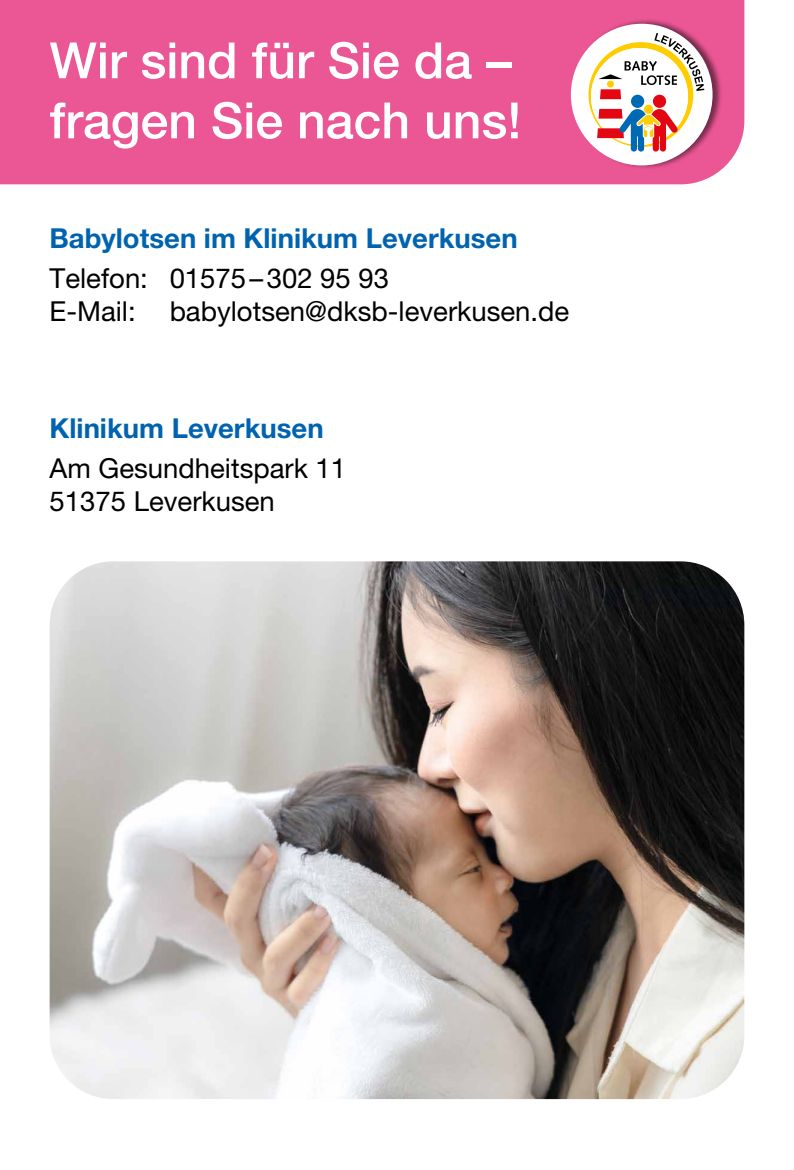
<style>
.page{position:relative;width:794px;height:1170px;background:#fff}
.page>*{position:absolute;margin:0;border:0;box-sizing:border-box;transform-origin:0 0}
.t1{font:500 50px/60px "Helvetica Neue LT Pro";color:#fff}
.t2{font:27.5px/33px "Helvetica Neue LT Pro";color:#000}
.t3{font:700 27.5px "Helvetica Neue LT Pro";color:#0063af}
</style>
<div class="page">
<img style="left:50px;top:561px;width:694px;height:537px">
<div style="left:0;top:0;width:744px;height:184px;background:#eb5695"></div>
<div style="left:571px;top:18px;width:152px;height:152px;background:#000;opacity:.5"></div>
<div style="left:571px;top:24px;width:141px;height:141px;background:#fff;border-radius:50%"></div>
<svg style="left:588px;top:33px;width:116px;height:119px"></svg>
<h1 class="t1" style="left:50px;top:30px;width:473px">Wir sind für Sie da – fragen Sie nach uns!</h1>
<p class="t3" style="left:50px;top:221px;width:469px">Babylotsen im Klinikum Leverkusen</p>
<p class="t2" style="left:50px;top:261px;width:521px">Telefon: 01575–302 95 93<br>E-Mail: babylotsen@dksb-leverkusen.de</p>
<p class="t3" style="left:50px;top:411px;width:275px">Klinikum Leverkusen</p>
<p class="t2" style="left:50px;top:451px;width:298px">Am Gesundheitspark 11<br>51375 Leverkusen</p>
</div>
